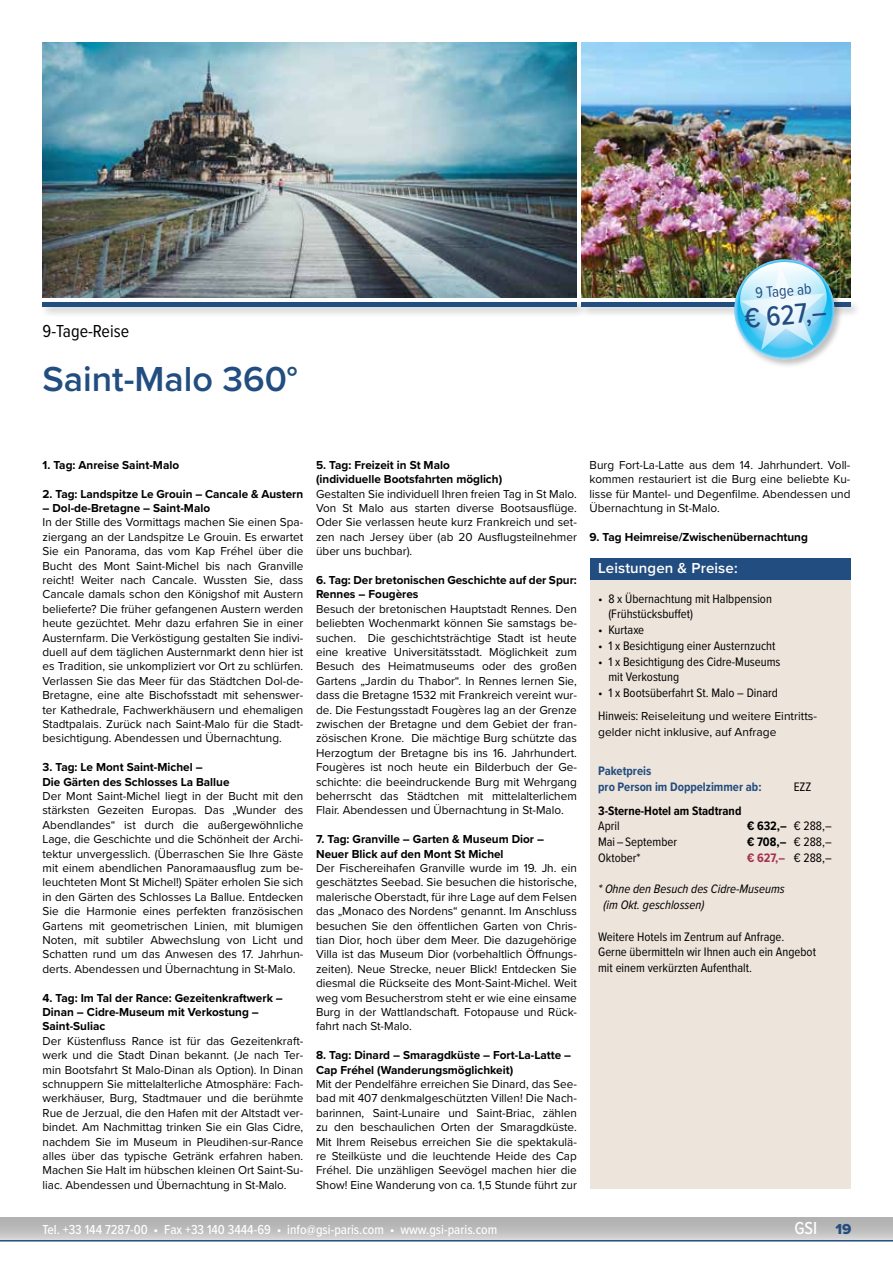
<style>
.page{position:relative;width:893px;height:1263px;background:#fff}
.page>*{position:absolute;margin:0;border:0;box-sizing:border-box;transform-origin:0 0}
.t1{font:600 36px "Proxima Nova";color:#224d80}
.t2{font:500 28.5px "Proxima Nova Cond";color:#224d80}
.t3{font:18px "Proxima Nova Cond";color:#000}
.t4{font:500 18px "Proxima Nova Cond";color:#fff}
.t5{font:15.6px "Proxima Nova Cond";color:#224d80}
.t6{font:600 15px "Proxima Nova";letter-spacing:.01em;color:#fff}
.t7{font:500 13.5px "Proxima Nova Cond";color:#fff}
.t8{font:12.75px/15.8px "Proxima Nova Cond";color:#000}
.t9{font:700 12.75px "Proxima Nova Cond";color:#000}
.t10{font:italic 12.75px/15.8px "Proxima Nova Cond";color:#000}
.t11{font:700 12.75px/15.8px "Proxima Nova Cond";color:#224d80}
.t12{font:700 12.75px "Proxima Nova Cond";color:#a53051}
.t13{font:12px/14.4px "Proxima Nova";color:#000;text-align:justify}
.t14{font:700 12px/14.4px "Proxima Nova";color:#000}
.s1{font-family:"Proxima Nova Cond";font-size:12.75px}
.s2{font-weight:400}
.s3{font-weight:400;color:#000}
.s4{font-family:"Proxima Nova Extrabld";font-weight:400;font-size:15px;color:#224d80}
</style>
<div class="page">
<svg style="left:0;top:1218px;width:893px;height:21px;background:#bdbdbd"></svg>
<hr style="left:0;top:1240px;width:893px;height:1px;background:#224d80">
<div style="left:590px;top:580px;width:260px;height:609px;background:#ede4db"></div>
<div style="left:590px;top:558px;width:260px;height:22px;background:#224d80"></div>
<img style="left:43px;top:43px;width:534px;height:255px">
<img style="left:581px;top:43px;width:269px;height:255px">
<div style="left:40px;top:299px;width:548px;height:19px;background:#000;opacity:.25"></div>
<hr style="left:43px;top:302px;width:534px;height:4px;background:#224d80">
<div style="left:579px;top:299px;width:283px;height:19px;background:#000;opacity:.25"></div>
<hr style="left:581px;top:302px;width:269px;height:4px;background:#224d80">
<div style="left:732px;top:257px;width:112px;height:112px;background:#000;opacity:.25"></div>
<img style="left:732px;top:257px;width:104px;height:104px">
<h3 class="t3" style="left:43px;top:318px;width:88px">9-Tage-Reise</h3>
<h1 class="t1" style="left:43px;top:352px;width:257px">Saint-Malo 360°</h1>
<h3 class="t5" style="left:754px;top:282px;width:58px;rotate:-5deg">9 Tage ab</h3>
<h2 class="t2" style="left:743px;top:298px;width:84px;rotate:-5deg">€ 627,–</h2>
<p class="t14" style="left:43px;top:457px;width:138px">1. Tag: Anreise Saint-Malo</p>
<p class="t14" style="left:43px;top:486px;width:262px">2. Tag: Landspitze Le Grouin – Cancale &amp; Austern</p>
<p class="t14" style="left:43px;top:500px;width:169px">– Dol-de-Bretagne – Saint-Malo</p>
<p class="t13" style="left:43px;top:515px;width:262px">In der Stille des Vormittags machen Sie einen Spa&shy;ziergang an der Landspitze Le Grouin. Es erwartet Sie ein Panorama, das vom Kap Fréhel über die Bucht des Mont Saint-Michel bis nach Granville reicht! Weiter nach Cancale. Wussten Sie, dass Cancale damals schon den Königshof mit Austern belieferte? Die früher gefangenen Austern werden heute gezüchtet. Mehr dazu erfahren Sie in einer Austernfarm. Die Verköstigung gestalten Sie indivi&shy;duell auf dem täglichen Austernmarkt denn hier ist es Tradition, sie unkompliziert vor Ort zu schlürfen.<br>Verlassen Sie das Meer für das Städtchen Dol-de-Bretagne, eine alte Bischofsstadt mit sehenswer&shy;ter Kathedrale, Fachwerkhäusern und ehemaligen Stadtpalais. Zurück nach Saint-Malo für die Stadt&shy;besichtigung. Abendessen und Übernachtung.</p>
<p class="t14" style="left:43px;top:760px;width:189px">3. Tag: Le Mont Saint-Michel –<br>Die Gärten des Schlosses La Ballue</p>
<p class="t13" style="left:43px;top:788px;width:262px">Der Mont Saint-Michel liegt in der Bucht mit den stärksten Gezeiten Europas. Das „Wunder des Abendlandes“ ist durch die außergewöhnliche Lage, die Geschichte und die Schönheit der Archi&shy;tektur unvergesslich. (Überraschen Sie Ihre Gäste mit einem abendlichen Panoramaausflug zum be&shy;leuchteten Mont St Michel!) Später erholen Sie sich in den Gärten des Schlosses La Ballue. Entdecken Sie die Harmonie eines perfekten französischen Gartens mit geometrischen Linien, mit blumigen Noten, mit subtiler Abwechslung von Licht und Schatten rund um das Anwesen des 17. Jahrhun&shy;derts. Abendessen und Übernachtung in St-Malo.</p>
<p class="t14" style="left:43px;top:990px;width:242px">4. Tag: Im Tal der Rance: Gezeitenkraftwerk –<br>Dinan – Cidre-Museum mit Verkostung –<br>Saint-Suliac</p>
<p class="t13" style="left:43px;top:1033px;width:262px">Der Küstenfluss Rance ist für das Gezeitenkraft&shy;werk und die Stadt Dinan bekannt. (Je nach Ter&shy;min Bootsfahrt St Malo-Dinan als Option). In Dinan schnuppern Sie mittelalterliche Atmosphäre: Fach&shy;werkhäuser, Burg, Stadtmauer und die berühmte Rue de Jerzual, die den Hafen mit der Altstadt ver&shy;bindet. Am Nachmittag trinken Sie ein Glas Cidre, nachdem Sie im Museum in Pleudihen-sur-Rance alles über das typische Getränk erfahren haben.<br>Machen Sie Halt im hübschen kleinen Ort Saint-Su&shy;liac. Abendessen und Übernachtung in St-Malo.</p>
<p class="t14" style="left:316px;top:457px;width:188px">5. Tag: Freizeit in St Malo (individuelle Bootsfahrten möglich)</p>
<p class="t13" style="left:316px;top:486px;width:262px">Gestalten Sie individuell Ihren freien Tag in St Malo.<br>Von St Malo aus starten diverse Bootsausflüge.<br>Oder Sie verlassen heute kurz Frankreich und set&shy;zen nach Jersey über (ab 20 Ausflugsteilnehmer über uns buchbar).</p>
<p class="t14" style="left:316px;top:572px;width:262px">6. Tag: Der bretonischen Geschichte auf der Spur:<br>Rennes – Fougères</p>
<p class="t13" style="left:316px;top:601px;width:262px">Besuch der bretonischen Hauptstadt Rennes. Den beliebten Wochenmarkt können Sie samstags be&shy;suchen. Die geschichtsträchtige Stadt ist heute eine kreative Universitätsstadt. Möglichkeit zum Besuch des Heimatmuseums oder des großen Gartens „Jardin du Thabor“. In Rennes lernen Sie, dass die Bretagne 1532 mit Frankreich vereint wur&shy;de. Die Festungsstadt Fougères lag an der Grenze zwischen der Bretagne und dem Gebiet der fran&shy;zösischen Krone. Die mächtige Burg schützte das Herzogtum der Bretagne bis ins 16. Jahrhundert.<br>Fougères ist noch heute ein Bilderbuch der Ge&shy;schichte: die beeindruckende Burg mit Wehrgang beherrscht das Städtchen mit mittelalterlichem Flair. Abendessen und Übernachtung in St-Malo.</p>
<p class="t14" style="left:316px;top:832px;width:230px">7. Tag: Granville – Garten &amp; Museum Dior –<br>Neuer Blick auf den Mont St Michel</p>
<p class="t13" style="left:316px;top:860px;width:262px">Der Fischereihafen Granville wurde im 19. Jh. ein geschätztes Seebad. Sie besuchen die historische, malerische Oberstadt, für ihre Lage auf dem Felsen das „Monaco des Nordens“ genannt. Im Anschluss besuchen Sie den öffentlichen Garten von Chris&shy;tian Dior, hoch über dem Meer. Die dazugehörige Villa ist das Museum Dior (vorbehaltlich Öffnungs&shy;zeiten). Neue Strecke, neuer Blick! Entdecken Sie diesmal die Rückseite des Mont-Saint-Michel. Weit weg vom Besucherstrom steht er wie eine einsame Burg in der Wattlandschaft. Fotopause und Rück&shy;fahrt nach St-Malo.</p>
<p class="t14" style="left:316px;top:1048px;width:257px">8. Tag: Dinard – Smaragdküste – Fort-La-Latte –<br>Cap Fréhel (Wanderungsmöglichkeit)</p>
<p class="t13" style="left:316px;top:1076px;width:262px">Mit der Pendelfähre erreichen Sie Dinard, das See&shy;bad mit 407 denkmalgeschützten Villen! Die Nach&shy;barinnen, Saint-Lunaire und Saint-Briac, zählen zu den beschaulichen Orten der Smaragdküste.<br>Mit Ihrem Reisebus erreichen Sie die spektakulä&shy;re Steilküste und die leuchtende Heide des Cap Fréhel. Die unzähligen Seevögel machen hier die Show! Eine Wanderung von ca. 1,5 Stunde führt zur</p>
<p class="t13" style="left:590px;top:457px;width:262px">Burg Fort-La-Latte aus dem 14. Jahrhundert. Voll&shy;kommen restauriert ist die Burg eine beliebte Ku&shy;lisse für Mantel- und Degenfilme. Abendessen und Übernachtung in St-Malo.</p>
<p class="t14" style="left:590px;top:529px;width:220px">9. Tag Heimreise/Zwischenübernachtung</p>
<p class="t6" style="left:598px;top:557px;width:141px">Leistungen &amp; Preise:</p>
<p class="t8" style="left:608px;top:590px;width:165px;text-indent:-10px">• 8 x Übernachtung mit Halbpension (Frühstücksbuffet)</p>
<p class="t8" style="left:598px;top:621px;width:48px">• Kurtaxe</p>
<p class="t8" style="left:598px;top:637px;width:179px">• 1 x Besichtigung einer Austernzucht</p>
<p class="t8" style="left:608px;top:653px;width:174px;text-indent:-10px">• 1 x Besichtigung des Cidre-Museums mit Verkostung</p>
<p class="t8" style="left:598px;top:684px;width:181px">• 1 x Bootsüberfahrt St. Malo – Dinard</p>
<p class="t13" style="left:598px;top:708px;width:220px;line-height:15.8px"><span class="s1">Hinweis:</span> Reiseleitung und weitere Eintritts&shy;gelder nicht inklusive, auf Anfrage</p>
<p class="t11" style="left:598px;top:763px;width:165px">Paketpreis<br>pro Person im Doppelzimmer ab:</p>
<p class="t8" style="left:794px;top:778px;width:19px">EZZ</p>
<p class="t9" style="left:598px;top:801px;width:145px">3-Sterne-Hotel am Stadtrand</p>
<p class="t8" style="left:598px;top:818px;width:23px">April</p>
<p class="t9" style="left:747px;top:817px;width:86px">€ 632,– <span class="s2">€ 288,–</span></p>
<p class="t8" style="left:598px;top:833px;width:80px">Mai – September</p>
<p class="t9" style="left:747px;top:832px;width:86px">€ 708,– <span class="s2">€ 288,–</span></p>
<p class="t8" style="left:598px;top:849px;width:44px">Oktober*</p>
<p class="t12" style="left:747px;top:848px;width:86px">€ 627,– <span class="s3">€ 288,–</span></p>
<p class="t10" style="left:604px;top:881px;width:183px;text-indent:-5px">* Ohne den Besuch des Cidre-Museums (im Okt. geschlossen)</p>
<p class="t8" style="left:598px;top:928px;width:219px">Weitere Hotels im Zentrum auf Anfrage.<br>Gerne übermitteln wir Ihnen auch ein Angebot mit einem verkürzten Aufenthalt.</p>
<p class="t7" style="left:43px;top:1219px;width:456px">Tel. +33 144 7287-00 • Fax +33 140 3444-69 • info@gsi-paris.com • www.gsi-paris.com</p>
<h3 class="t4" style="left:794px;top:1214px;width:58px">GSI <span class="s4">19</span></h3>
</div>
